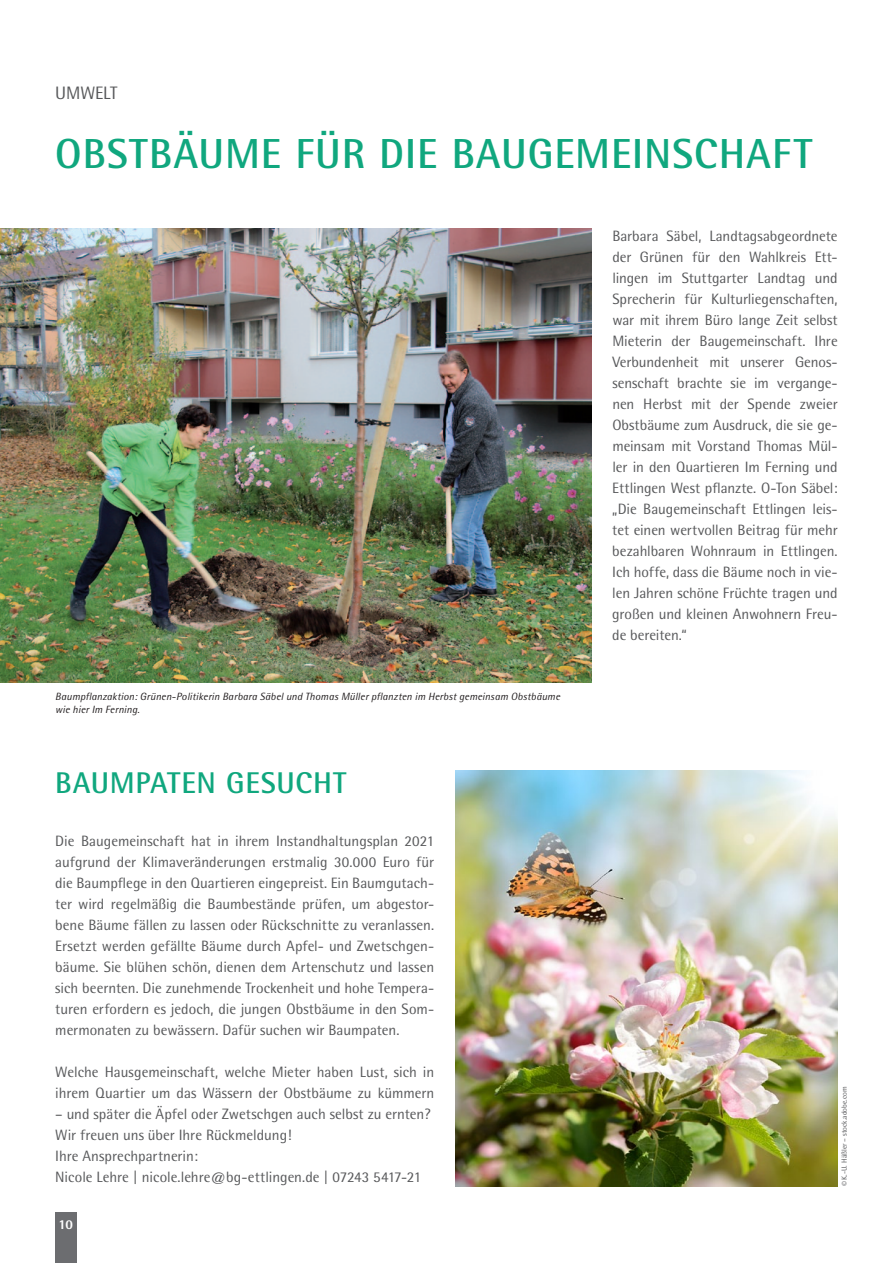
<style>
.page{position:relative;width:893px;height:1263px;background:#fff}
.page>*{position:absolute;margin:0;border:0;box-sizing:border-box;transform-origin:0 0}
.t1{font:700 42px "Rotis Semi Sans";letter-spacing:.125em;color:#10a77e}
.t2{font:700 30px "Rotis Semi Sans";letter-spacing:.105em;color:#10a77e}
.t3{font:18px "Rotis Semi Sans";color:#57585a}
.t4{font:15px/21px "Rotis Semi Sans";color:#57585a;text-align:justify}
.t5{font:800 13.5px "Rotis Semi Sans";color:#fff}
.t6{font:italic 10.5px/12.6px "Rotis Semi Sans";letter-spacing:.01em;color:#231f20}
.t7{font:7.5px "Rotis Semi Sans";color:#57585a}
.s1{font-family:"Myriad Pro"}
</style>
<div class="page">
<div style="left:55px;top:1212px;width:22px;height:51px;background:#6c6d70"></div>
<img style="left:0;top:229px;width:591px;height:453px">
<img style="left:455px;top:771px;width:383px;height:415px">
<p class="t3" style="left:55px;top:82px;width:14px">Umw</p>
<p class="t3" style="left:95px;top:82px;width:24px">elt</p>
<h1 class="t1" style="left:55px;top:128px;width:755px">OBSTBÄUM E FÜR DI E BAUGEMEINSCHAFT</h1>
<p class="t6" style="left:55px;top:690px;width:506px">Baumpflanzaktion: Grünen-Politikerin Barbara Säbel und Thomas Müller pflanzten im Herbst gemeinsam Obstbäume wie hier Im Ferning.</p>
<h2 class="t2" style="left:55px;top:765px;width:290px">BAUM PATEN GESU CHT</h2>
<p class="t4" style="left:55px;top:830px;width:380px">Die Baugemeinschaft hat in ihrem I nstandhaltungsplan 2021 aufgrund der Klimaveränderungen erstmalig 30.000 Euro für die Baumpflege in den Quartieren eingepreist. Ein Baumgutach&shy;ter wird regelmäßig die Baumbestände prüfen, um abgestor&shy;bene Bäume fällen zu lassen oder Rückschnitte zu veranlassen.<br>Ersetzt werden gefällte Bäume durch Apfel- und Zwetschgen&shy;bäume. Sie blühen schön, dienen dem Artenschutz und lassen sich beernten. Die zunehmende Trockenheit und hohe Tempera&shy;turen erfordern es jedoch, die jungen Obstbäume in den Som&shy;mermonaten zu bewässern. Dafür suchen wir Baumpaten.</p>
<p class="t4" style="left:55px;top:1061px;width:381px">Welche Hausgemeinschaft, welche Mieter haben Lust, sich in ihrem Quartier um das Wässern der Obstbäume zu kümmern</p>
<p class="t4" style="left:55px;top:1103px;width:377px;text-align:left">– und später die Äpfel oder Zwetschgen auch selbst zu ernten?<br>Wir freuen uns über I hre Rückmeldung!<br>I hre Ansprechpartnerin:<br>N icole Lehre | nicole.lehre@bg-ettlingen.de | 07243 5417-21</p>
<p class="t5" style="left:59px;top:1216px;width:16px">10</p>
<p class="t4" style="left:612px;top:225px;width:227px">Barbara Säbel, Landtagsabgeordnete der Grünen für den Wahlkreis Ett&shy;lingen im Stuttgarter Landtag und Sprecherin für Kulturliegenschaften, war mit ihrem Büro lange Zeit selbst Mieterin der Baugemeinschaft. I hre Verbundenheit mit unserer Genos&shy;senschaft brachte sie im vergange&shy;nen Herbst mit der Spende zweier Obstbäume zum Ausdruck, die sie ge&shy;meinsam mit Vorstand Thomas Mül&shy;ler in den Quartieren I m Ferning und Ettlingen West pflanzte. O-Ton Säbel: „Die Baugemeinschaft Ettlingen leis&shy;tet einen wertvollen Beitrag für mehr bezahlbaren Wohnraum in Ettlingen.<br>Ich hoffe, dass die Bäume noch in vie&shy;len Jahren schöne Früchte tragen und großen und kleinen Anwohnern Freu&shy;de bereiten.“</p>
<p class="t7" style="left:840px;top:1186px;width:101px;rotate:-90deg"><span class="s1">©</span> K.-U. Häßler – stock.adobe.com</p>
</div>
